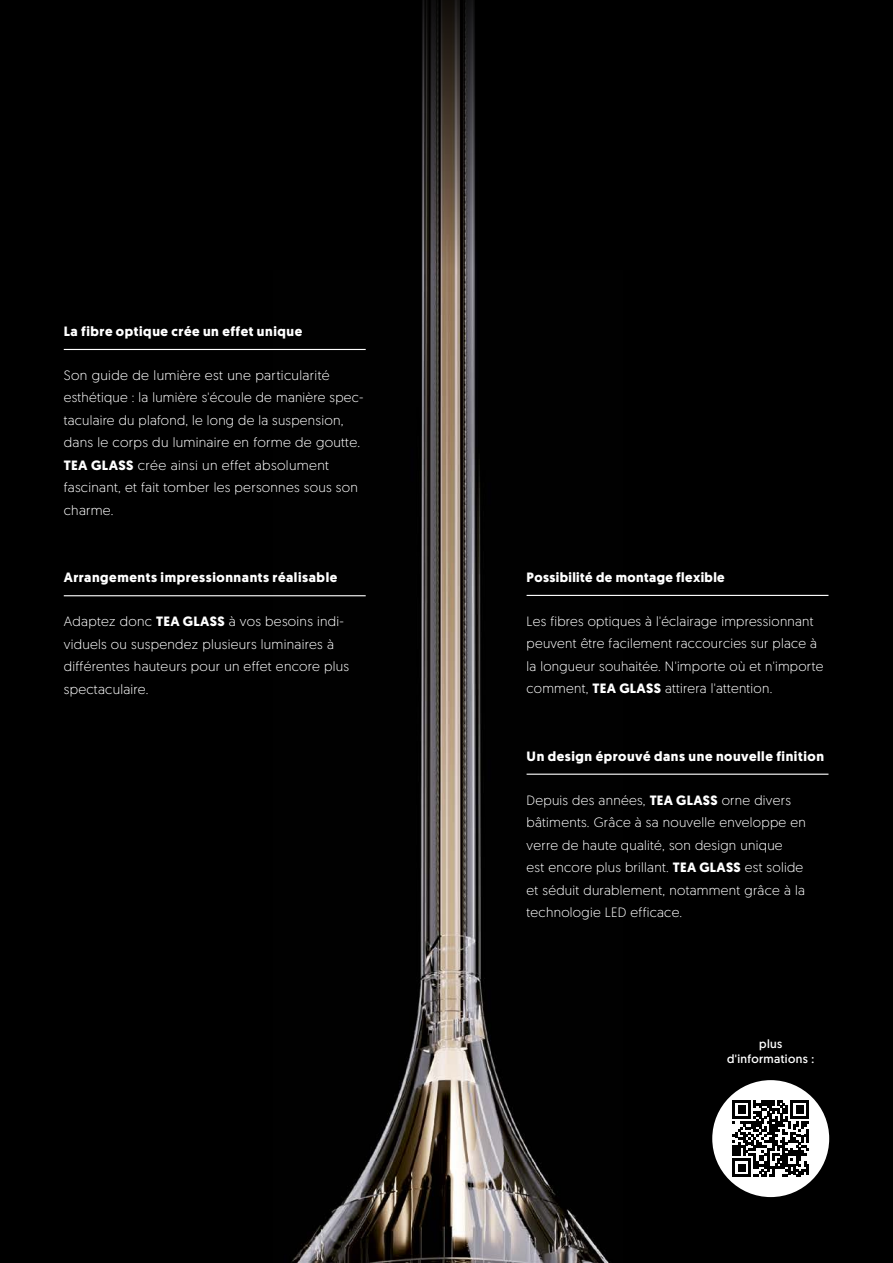
<style>
.page{position:relative;width:893px;height:1263px;background:#000}
.page>*{position:absolute;margin:0;border:0;box-sizing:border-box;transform-origin:0 0}
.t1{font:300 13.5px/22.5px "Geomanist";letter-spacing:.02em;color:#fff}
.t2{font:700 13.5px "Geomanist";letter-spacing:.04em;color:#fff}
.t3{font:12px/15px "Geomanist";letter-spacing:.03em;color:#fff;text-align:center}
.s1{font-weight:700}
</style>
<div class="page">
<img style="left:274px;top:0;width:349px;height:1263px">
<div style="left:712px;top:1080px;width:117px;height:117px;background:#fff;border-radius:50%"></div>
<svg style="left:732px;top:1100px;width:77px;height:77px"></svg>
<hr style="left:64px;top:349px;width:302px;height:1px;background:#fff">
<hr style="left:64px;top:595px;width:302px;height:1px;background:#fff">
<hr style="left:527px;top:595px;width:301px;height:1px;background:#fff">
<hr style="left:527px;top:774px;width:301px;height:1px;background:#fff">
<p class="t2" style="left:64px;top:322px;width:240px">La fibre optique crée un effet unique</p>
<p class="t1" style="left:64px;top:363px;width:301px">Son guide de lumière est une particularité esthétique : la lumière s'écoule de manière spec&shy;taculaire du plafond, le long de la suspension, dans le corps du luminaire en forme de goutte.<br><span class="s1">TEA GLASS</span> crée ainsi un effet absolument fascinant, et fait tomber les personnes sous son charme.</p>
<p class="t2" style="left:64px;top:569px;width:275px">Arrangements impressionnants réalisable</p>
<p class="t1" style="left:64px;top:610px;width:287px">Adaptez donc <span class="s1">TEA GLASS</span> à vos besoins indi&shy;viduels ou suspendez plusieurs luminaires à différentes hauteurs pour un effet encore plus spectaculaire.</p>
<p class="t2" style="left:527px;top:568px;width:200px">Possibilité de montage flexible</p>
<p class="t1" style="left:527px;top:609px;width:298px">Les fibres optiques à l'éclairage impressionnant peuvent être facilement raccourcies sur place à la longueur souhaitée. N'importe où et n'importe comment, <span class="s1">TEA GLASS</span> attirera l'attention.</p>
<p class="t2" style="left:527px;top:747px;width:299px">Un design éprouvé dans une nouvelle finition</p>
<p class="t1" style="left:527px;top:788px;width:281px">Depuis des années, <span class="s1">TEA GLASS</span> orne divers bâtiments. Grâce à sa nouvelle enveloppe en verre de haute qualité, son design unique<br>est encore plus brillant. <span class="s1">TEA GLASS</span> est solide et séduit durablement, notamment grâce à la technologie LED efficace.</p>
<p class="t3" style="left:727px;top:1036px;width:89px">plus d'informations :</p>
</div>
